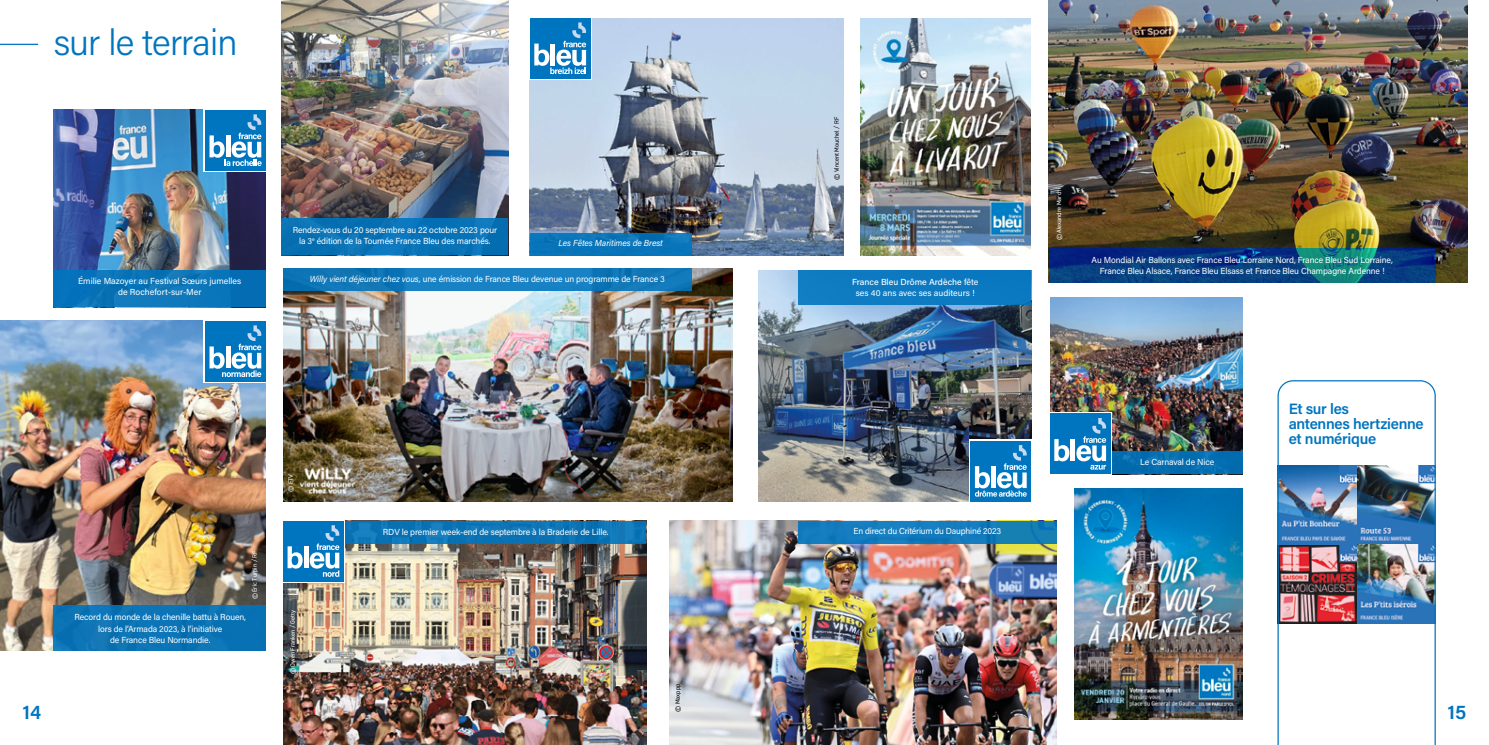
<style>
.page{position:relative;width:1489px;height:745px;background:#fff}
.page>*{position:absolute;margin:0;border:0;box-sizing:border-box;transform-origin:0 0}
.Titre_partie_2__blanc{font:300 36.25px "Acumin Pro";letter-spacing:-.02em;color:#0075bf}
.t1{font:600 20px "Acumin Pro";color:#0075bf}
.Titre_TempsForts_Rose{font:600 15px "Acumin Pro";letter-spacing:-.02em;color:#0075bf}
.Titre_TempsForts_Rose-2{font:8.75px "Acumin Pro";letter-spacing:-.01em;color:#fff}
.Titre_TempsForts_Rose-3{font:500 8.75px "Acumin Pro";color:#fff}
.Titre_TempsForts_Rose-4{font:italic 8.75px "Acumin Pro";letter-spacing:-.01em;color:#fff}
.SIGNATURE_APRES_PARA{font:6.25px "DIN2014";letter-spacing:-.01em;color:#fff}
.SIGNATURE_APRES_PARA-2{font:6.25px "DIN2014";letter-spacing:-.01em;color:#000}
.s1{font-style:italic}
.s2{font-weight:400}
</style>
<div class="page">
<hr style="left:0;top:44px;width:38px;height:1px;background:#0075bf">
<img style="left:54px;top:110px;width:212px;height:160px">
<div style="left:54px;top:270px;width:212px;height:37px;background:#0874ba"></div>
<div style="left:203px;top:108px;width:64px;height:64px;background:#fff"></div>
<div style="left:205px;top:110px;width:61px;height:61px;background:#0075bf"></div>
<svg style="left:209px;top:114px;width:52px;height:52px"></svg>
<img style="left:758px;top:270px;width:273px;height:231px">
<img style="left:282px;top:0;width:226px;height:218px">
<div style="left:282px;top:218px;width:226px;height:37px;background:#0872b5"></div>
<img style="left:530px;top:18px;width:313px;height:237px">
<img style="left:283px;top:543px;width:363px;height:201px">
<img style="left:1050px;top:297px;width:192px;height:177px">
<img style="left:1277px;top:380px;width:158px;height:364px">
<img style="left:0;top:320px;width:266px;height:330px">
<img style="left:861px;top:18px;width:169px;height:237px">
<img style="left:283px;top:268px;width:450px;height:233px">
<img style="left:1074px;top:488px;width:168px;height:231px">
<svg style="left:1112px;top:451px;width:129px;height:23px;background:#046db0"></svg>
<img style="left:1048px;top:0;width:419px;height:282px">
<svg style="left:1048px;top:248px;width:387px;height:34px;background:#08457f"></svg>
<div style="left:203px;top:319px;width:64px;height:64px;background:linear-gradient(to right,#0075bf,#0075bf)"></div>
<div style="left:205px;top:321px;width:61px;height:60px;background:#0075bf"></div>
<svg style="left:209px;top:325px;width:52px;height:52px"></svg>
<div style="left:54px;top:605px;width:212px;height:45px;background:#0b73b5"></div>
<div style="left:530px;top:232px;width:161px;height:23px;background:#0874ba"></div>
<svg style="left:283px;top:268px;width:408px;height:23px;background:#137bbc"></svg>
<div style="left:345px;top:520px;width:301px;height:23px;background:linear-gradient(to right,#0d76b7,#0d75b6)"></div>
<div style="left:281px;top:519px;width:64px;height:63px;background:#fff"></div>
<div style="left:283px;top:520px;width:61px;height:61px;background:#0075bf"></div>
<svg style="left:287px;top:546px;width:15px;height:22px"></svg>
<hr style="left:304px;top:546px;width:4px;height:22px;background:#fff">
<svg style="left:310px;top:525px;width:29px;height:51px"></svg>
<div style="left:528px;top:16px;width:64px;height:64px;background:linear-gradient(to bottom,#0075bf,#0075bf)"></div>
<div style="left:530px;top:18px;width:60px;height:61px;background:#0075bf"></div>
<svg style="left:534px;top:22px;width:52px;height:52px"></svg>
<img style="left:669px;top:520px;width:387px;height:224px">
<div style="left:798px;top:520px;width:258px;height:23px;background:#157dbd"></div>
<div style="left:798px;top:270px;width:233px;height:34px;background:#0d7ac1"></div>
<div style="left:968px;top:439px;width:64px;height:63px;background:#fff"></div>
<div style="left:970px;top:440px;width:61px;height:61px;background:#0075bf"></div>
<svg style="left:974px;top:445px;width:52px;height:51px"></svg>
<svg style="left:1048px;top:412px;width:64px;height:63px;fill:#0075bf"></svg>
<svg style="left:1054px;top:439px;width:15px;height:22px"></svg>
<div style="left:1070px;top:439px;width:5px;height:21px;background:#fff"></div>
<svg style="left:1076px;top:418px;width:30px;height:51px"></svg>
<p class="Titre_partie_2__blanc" style="left:54px;top:18px;width:185px">sur le terrain</p>
<p class="Titre_TempsForts_Rose-2" style="left:78px;top:274px;width:165px">Émilie Mazoyer au Festival Sœurs jumelles</p>
<p class="Titre_TempsForts_Rose-2" style="left:118px;top:286px;width:85px">de Rochefort-sur-Mer</p>
<p class="Titre_TempsForts_Rose-2" style="left:293px;top:224px;width:206px">Rendez-vous du 20 septembre au 22 octobre 2023 pour</p>
<p class="Titre_TempsForts_Rose-2" style="left:299px;top:235px;width:193px">la 3<sup>e</sup> édition de la Tournée France Bleu des marchés.</p>
<p class="Titre_TempsForts_Rose-4" style="left:558px;top:237px;width:106px">Les Fêtes Maritimes de Brest</p>
<p class="Titre_TempsForts_Rose-2" style="left:310px;top:273px;width:356px"><span class="s1">Willy vient déjeuner chez vous,</span> une émission de France Bleu devenue un programme de France 3</p>
<p class="SIGNATURE_APRES_PARA" style="left:251px;top:599px;width:50px;rotate:-90deg">© Éric Turpin / RF</p>
<p class="Titre_TempsForts_Rose-2" style="left:74px;top:610px;width:173px">Record du monde de la chenille battu à Rouen,</p>
<p class="Titre_TempsForts_Rose-2" style="left:98px;top:622px;width:125px">lors de l’Armada 2023, à l’initiative</p>
<p class="Titre_TempsForts_Rose-2" style="left:110px;top:633px;width:102px">de France Bleu Normandie.</p>
<p class="SIGNATURE_APRES_PARA" style="left:287px;top:491px;width:19px;rotate:-90deg">© FTV</p>
<p class="SIGNATURE_APRES_PARA" style="left:289px;top:673px;width:65px;rotate:-90deg">© Owen Franken / Getty</p>
<p class="Titre_TempsForts_Rose-2" style="left:383px;top:525px;width:227px">RDV le premier week-end de septembre à la Braderie de Lille.</p>
<p class="SIGNATURE_APRES_PARA-2" style="left:832px;top:180px;width:64px;rotate:-90deg">© Vincent Mouchel / RF</p>
<p class="Titre_TempsForts_Rose-3" style="left:852px;top:275px;width:128px">France Bleu Drôme Ardèche <span class="s2">fête</span></p>
<p class="Titre_TempsForts_Rose-2" style="left:855px;top:287px;width:120px">ses 40 ans avec ses auditeurs !</p>
<p class="Titre_TempsForts_Rose-2" style="left:853px;top:525px;width:149px">En direct du Critérium du Dauphiné 2023</p>
<p class="SIGNATURE_APRES_PARA" style="left:1055px;top:240px;width:54px;rotate:-90deg">© Alexandre Marchi</p>
<p class="Titre_TempsForts_Rose-2" style="left:1091px;top:254px;width:303px">Au Mondial Air Ballons avec France Bleu Lorraine Nord, France Bleu Sud Lorraine,</p>
<p class="Titre_TempsForts_Rose-2" style="left:1099px;top:265px;width:286px">France Bleu Alsace, France Bleu Elsass et France Bleu Champagne Ardenne !</p>
<p class="Titre_TempsForts_Rose-2" style="left:1139px;top:456px;width:76px">Le Carnaval de Nice</p>
<p class="Titre_TempsForts_Rose" style="left:1288px;top:398px;width:62px">Et sur les</p>
<p class="Titre_TempsForts_Rose" style="left:1288px;top:413px;width:136px">antennes hertzienne</p>
<p class="Titre_TempsForts_Rose" style="left:1288px;top:428px;width:89px">et numérique</p>
<p class="SIGNATURE_APRES_PARA-2" style="left:673px;top:711px;width:29px;rotate:-90deg">© Maxppp</p>
<p class="t1" style="left:22px;top:697px;width:20px">14</p>
<p class="t1" style="left:1447px;top:697px;width:20px">15</p>
</div>
